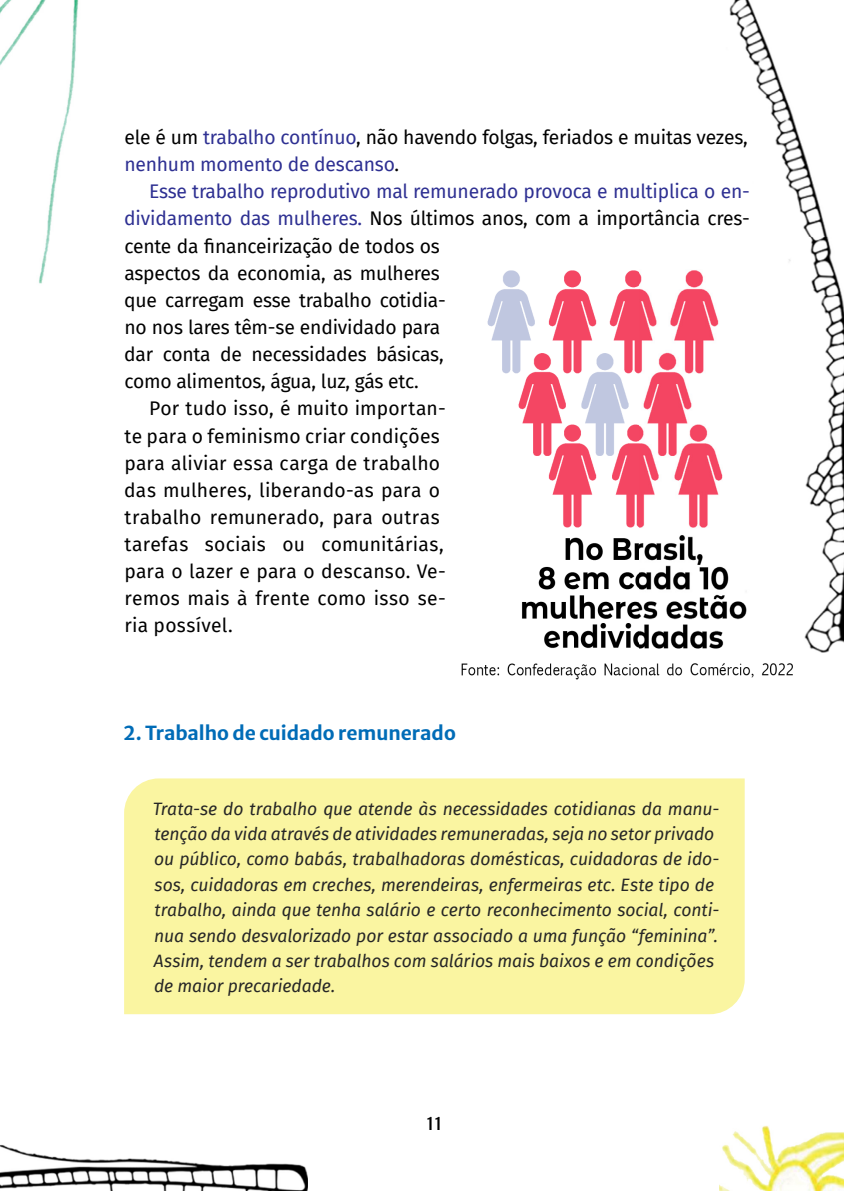
<style>
.page{position:relative;width:844px;height:1191px;background:#fff}
.page>*{position:absolute;margin:0;border:0;box-sizing:border-box;transform-origin:0 0}
.t1{font:19.25px/27.1px "Fira Sans";letter-spacing:-.01em;color:#000}
.t2{font:19.25px "Fira Sans";letter-spacing:.01em;color:#000}
.t3{font:19.25px "Fira Sans";letter-spacing:.015em;color:#000}
.t4{font:19.25px "Fira Sans";letter-spacing:-.01em;color:#2e3092}
.t5{font:19.25px "Merriweather Sans";letter-spacing:-.005em;color:#006cb7}
.t6{font:italic 17.5px/25.4px "Fira Sans";letter-spacing:-.005em;color:#262626}
.t7{font:17.5px "Merriweather Sans";color:#000}
.s1{color:#2e3092}
</style>
<div class="page">
<img style="left:729px;top:0;width:113px;height:296px">
<img style="left:804px;top:296px;width:39px;height:356px">
<img style="left:719px;top:1125px;width:124px;height:66px">
<img style="left:0;top:1144px;width:308px;height:47px">
<img style="left:0;top:0;width:79px;height:284px">
<div style="left:124px;top:778px;width:620px;height:236px;background:#faf5a1"></div>
<img style="left:461px;top:270px;width:222px;height:410px">
<img style="left:690px;top:663px;width:103px;height:15px">
<img style="left:639px;top:260px;width:162px;height:392px">
<p class="t1" style="left:124px;top:123px;width:624px">ele é um <span class="s1">trabalho contínuo</span>, não havendo folgas, feriados e muitas vezes, <span class="s1">nenhum momento de descanso</span>.</p>
<p class="t4" style="left:149px;top:177px;width:602px">Esse trabalho reprodutivo mal remunerado provoca e multiplica o en-</p>
<p class="t1" style="left:124px;top:205px;width:627px"><span class="s1">dividamento das mulheres.</span> Nos últimos anos, com a importância cres-</p>
<p class="t1" style="left:124px;top:232px;width:317px">cente da financeirização de todos os</p>
<p class="t1" style="left:124px;top:259px;width:317px">aspectos da economia, as mulheres</p>
<p class="t1" style="left:124px;top:286px;width:323px">que carregam esse trabalho cotidia-</p>
<p class="t1" style="left:124px;top:313px;width:317px">no nos lares têm-se endividado para</p>
<p class="t1" style="left:124px;top:340px;width:321px">dar conta de necessidades básicas,</p>
<p class="t1" style="left:124px;top:367px;width:296px">como alimentos, água, luz, gás etc.</p>
<p class="t2" style="left:149px;top:394px;width:298px">Por tudo isso, é muito importan-</p>
<p class="t1" style="left:124px;top:422px;width:317px">te para o feminismo criar condições</p>
<p class="t3" style="left:124px;top:448px;width:317px">para aliviar essa carga de trabalho</p>
<p class="t2" style="left:124px;top:475px;width:317px">das mulheres, liberando-as para o</p>
<p class="t2" style="left:124px;top:502px;width:317px">trabalho remunerado, para outras</p>
<p class="t2" style="left:124px;top:530px;width:320px">tarefas sociais ou comunitárias,</p>
<p class="t3" style="left:124px;top:557px;width:323px">para o lazer e para o descanso. Ve-</p>
<p class="t2" style="left:124px;top:584px;width:323px">remos mais à frente como isso se-</p>
<p class="t3" style="left:124px;top:611px;width:110px">ria possível.</p>
<p class="t5" style="left:124px;top:715px;width:333px">2. Trabalho de cuidado remunerado</p>
<p class="t6" style="left:153px;top:795px;width:568px">Trata-se do trabalho que atende às necessidades cotidianas da manu&shy;tenção da vida através de atividades remuneradas, seja no setor privado ou público, como babás, trabalhadoras domésticas, cuidadoras de ido&shy;sos, cuidadoras em creches, merendeiras, enfermeiras etc. Este tipo de trabalho, ainda que tenha salário e certo reconhecimento social, conti&shy;nua sendo desvalorizado por estar associado a uma função “feminina”.<br>Assim, tendem a ser trabalhos com salários mais baixos e em condições de maior precariedade.</p>
<p class="t7" style="left:426px;top:1108px;width:17px">11</p>
</div>
